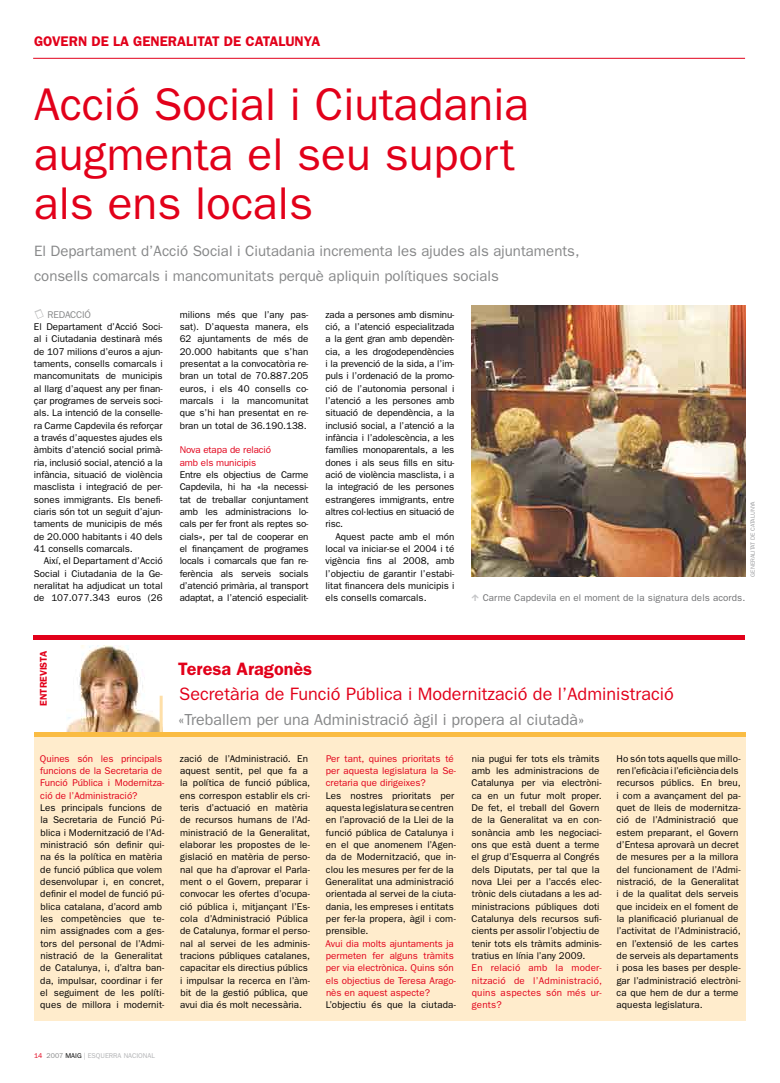
<style>
.page{position:relative;width:780px;height:1083px;background:#fff}
.page>*{position:absolute;margin:0;border:0;box-sizing:border-box;transform-origin:0 0}
.t1{font:46px/49.3px "ITC Franklin Gothic Std";color:#e2001a}
.t2{font:18px "ITC Franklin Gothic Std";color:#e2001a}
.t3{font:600 18px "ITC Franklin Gothic Std";color:#e2001a}
.t4{font:16px "ITC Franklin Gothic Std";color:#878889}
.t5{font:15px/24.7px "ITC Franklin Gothic Std";color:#878889}
.t6{font:600 14px "ITC Franklin Gothic Std";color:#e2001a}
.t7{font:9.8px/12.3px "ITC Franklin Gothic Std";letter-spacing:.005em;color:#000;text-align:justify}
.t8{font:9.8px/12.3px "ITC Franklin Gothic Std";color:#e2001a}
.t9{font:9.8px "ITC Franklin Gothic Std";letter-spacing:.01em;color:#707173}
.t10{font:600 9.8px "ITC Franklin Gothic Std";color:#e2001a}
.t11{font:9.8px "ITC Franklin Gothic Std";letter-spacing:-.01em;color:#878889}
.t12{font:7px "ITC Franklin Gothic Std";color:#b1b2b4}
.t13{font:6px "ITC Franklin Gothic Std";color:#9c9d9f}
.s1{color:#e2001a}
.s2{color:#878889}
.s3{color:#000}
</style>
<div class="page">
<img style="left:67px;top:646px;width:96px;height:87px">
<hr style="left:160px;top:696px;width:3px;height:37px;background:#fedfa8">
<hr style="left:34px;top:733px;width:712px;height:4px;background:#fabc43">
<div style="left:34px;top:737px;width:712px;height:283px;background:#ffeccc"></div>
<hr style="left:33px;top:636px;width:711px;height:4px;background:#e2001a">
<hr style="left:33px;top:58px;width:712px;height:1px;background:#e2001a">
<img style="left:471px;top:305px;width:275px;height:272px">
<h3 class="t6" style="left:34px;top:33px;width:288px">GOVERN DE LA GENERALITAT DE CATALUNYA</h3>
<h1 class="t1" style="left:34px;top:80px;width:496px">Acció Social i Ciutadania augmenta el seu suport als ens locals</h1>
<h3 class="t5" style="left:34px;top:239px;width:547px">El Departament d’Acció Social i Ciutadania incrementa les ajudes als ajuntaments, consells comarcals i mancomunitats perquè apliquin polítiques socials</h3>
<p class="t11" style="left:47px;top:309px;width:44px">REDACCIÓ</p>
<p class="t7" style="left:34px;top:321px;width:130px">El Departament d’Acció Soci&shy;al i Ciutadania destinarà més de 107 milions d’euros a ajun&shy;taments, consells comarcals i mancomunitats de municipis al llarg d’aquest any per finan&shy;çar programes de serveis soci&shy;als. La intenció de la conselle&shy;ra Carme Capdevila és reforçar a través d’aquestes ajudes els àmbits d’atenció social primà&shy;ria, inclusió social, atenció a la infància, situació de violència masclista i integració de per&shy;sones immigrants. Els benefi&shy;ciaris són tot un seguit d’ajun&shy;taments de municipis de més de 20.000 habitants i 40 dels 41 consells comarcals.</p>
<p class="t7" style="left:34px;top:555px;width:130px;text-indent:10px">Així, el Departament d’Acció Social i Ciutadania de la Ge&shy;neralitat ha adjudicat un total de 107.077.343 euros (26</p>
<p class="t7" style="left:180px;top:308px;width:130px">milions més que l’any pas&shy;sat). D’aquesta manera, els 62 ajuntaments de més de 20.000 habitants que s’han presentat a la convocatòria re&shy;bran un total de 70.887.205 euros, i els 40 consells co&shy;marcals i la mancomunitat que s’hi han presentat en re&shy;bran un total de 36.190.138.</p>
<p class="t8" style="left:180px;top:444px;width:93px">Nova etapa de relació amb els municipis</p>
<p class="t7" style="left:180px;top:469px;width:130px">Entre els objectius de Carme Capdevila, hi ha «la necessi&shy;tat de treballar conjuntament amb les administracions lo&shy;cals per fer front als reptes so&shy;cials», per tal de cooperar en el finançament de programes locals i comarcals que fan re&shy;ferència als serveis socials d’atenció primària, al transport adaptat, a l’atenció especialit-</p>
<p class="t7" style="left:325px;top:308px;width:130px">zada a persones amb disminu&shy;ció, a l’atenció especialitzada a la gent gran amb dependèn&shy;cia, a les drogodependències i la prevenció de la sida, a l’im&shy;puls i l’ordenació de la promo&shy;ció de l’autonomia personal i l’atenció a les persones amb situació de dependència, a la inclusió social, a l’atenció a la infància i l’adolescència, a les famílies monoparentals, a les dones i als seus fills en situ&shy;ació de violència masclista, i a la integració de les persones estrangeres immigrants, entre altres col·lectius en situació de risc.</p>
<p class="t7" style="left:325px;top:530px;width:130px;text-indent:10px">Aquest pacte amb el món local va iniciar-se el 2004 i té vigència fins al 2008, amb l’objectiu de garantir l’estabi&shy;litat financera dels municipis i els consells comarcals.</p>
<p class="t13" style="left:749px;top:577px;width:77px;rotate:-90deg">generalitatdecatalunya</p>
<p class="t9" style="left:482px;top:592px;width:264px">Carme Capdevila en el moment de la signatura dels acords.</p>
<p class="t10" style="left:38px;top:706px;width:57px;rotate:-90deg">ENTREVISTA</p>
<p class="t8" style="left:40px;top:752px;width:126px">Quines són les principals funcions de la Secretaria de<br>Funció Pública i Modernitza&shy;ció de l’Administració?</p>
<p class="t7" style="left:40px;top:801px;width:126px;text-align:left">Les principals funcions de la Secretaria de Funció Pú&shy;blica i Modernització de l’Ad&shy;ministració són definir qui&shy;na és la política en matèria de funció pública que volem desenvolupar i, en concret, definir el model de funció pú&shy;blica catalana, d’acord amb les competències que te&shy;nim assignades com a ges&shy;tors del personal de l’Admi&shy;nistració de la Generalitat de Catalunya, i, d’altra ban&shy;da, impulsar, coordinar i fer el seguiment de les políti&shy;ques de millora i modernit-</p>
<h2 class="t3" style="left:178px;top:658px;width:135px">Teresa Aragonès</h2>
<h2 class="t2" style="left:179px;top:683px;width:496px">Secretària de Funció Pública i Modernització de l’Administració</h2>
<h3 class="t4" style="left:178px;top:710px;width:408px">«Treballem per una Administració àgil i propera al ciutadà»</h3>
<p class="t7" style="left:180px;top:752px;width:132px;text-align:left">zació de l’Administració. En aquest sentit, pel que fa a la política de funció pública, ens correspon establir els cri&shy;teris d’actuació en matèria de recursos humans de l’Ad&shy;ministració de la Generalitat, elaborar les propostes de le&shy;gislació en matèria de perso&shy;nal que ha d’aprovar el Parla&shy;ment o el Govern, preparar i convocar les ofertes d’ocupa&shy;ció pública i, mitjançant l’Es&shy;cola d’Administració Pública de Catalunya, formar el perso&shy;nal al servei de les adminis&shy;tracions públiques catalanes, capacitar els directius públics i impulsar la recerca en l’àm&shy;bit de la gestió pública, que avui dia és molt necessària.</p>
<p class="t8" style="left:326px;top:752px;width:131px">Per tant, quines prioritats té per aquesta legislatura la Se&shy;cretaria que dirigeixes?</p>
<p class="t7" style="left:325px;top:789px;width:132px;text-align:left">Les nostres prioritats per aquesta legislatura se centren en l’aprovació de la Llei de la funció pública de Catalunya i en el que anomenem l’Agen&shy;da de Modernització, que in&shy;clou les mesures per fer de la<br>Generalitat una administració orientada al servei de la ciuta&shy;dania, les empreses i entitats per fer-la propera, àgil i com&shy;prensible.</p>
<p class="t8" style="left:325px;top:937px;width:132px">Avui dia molts ajuntaments ja permeten fer alguns tràmits per via electrònica. Quins són els objectius de Teresa Arago&shy;nès en aquest aspecte?</p>
<p class="t7" style="left:326px;top:999px;width:131px">L’objectiu és que la ciutada-</p>
<p class="t7" style="left:471px;top:752px;width:132px;text-align:left">nia pugui fer tots els tràmits amb les administracions de<br>Catalunya per via electròni&shy;ca en un futur molt proper.<br>De fet, el treball del Govern de la Generalitat va en con&shy;sonància amb les negociaci&shy;ons que està duent a terme el grup d’Esquerra al Congrés dels Diputats, per tal que la nova Llei per a l’accés elec&shy;trònic dels ciutadans a les ad&shy;ministracions públiques doti<br>Catalunya dels recursos sufi&shy;cients per assolir l’objectiu de tenir tots els tràmits adminis&shy;tratius en línia l’any 2009.</p>
<p class="t8" style="left:471px;top:962px;width:132px;text-align:justify">En relació amb la moder&shy;nització de l’Administració, quins aspectes són més ur&shy;gents?</p>
<p class="t7" style="left:616px;top:752px;width:126px;text-align:left">Ho són tots aquells que millo&shy;ren l’eficàcia i l’eficiència dels recursos públics. En breu, i com a avançament del pa&shy;quet de lleis de modernitza&shy;ció de l’Administració que estem preparant, el Govern d’Entesa aprovarà un decret de mesures per a la millora del funcionament de l’Admi&shy;nistració, de la Generalitat i de la qualitat dels serveis que incideix en el foment de la planificació plurianual de l’activitat de l’Administració, en l’extensió de les cartes de serveis als departaments i posa les bases per desple&shy;gar l’administració electròni&shy;ca que hem de dur a terme aquesta legislatura.</p>
<p class="t12" style="left:34px;top:1051px;width:122px"><span class="s1">14</span> <span class="s2">2007</span> <span class="s3">MAIG</span> | ESQUERRA NACIONAL</p>
</div>
